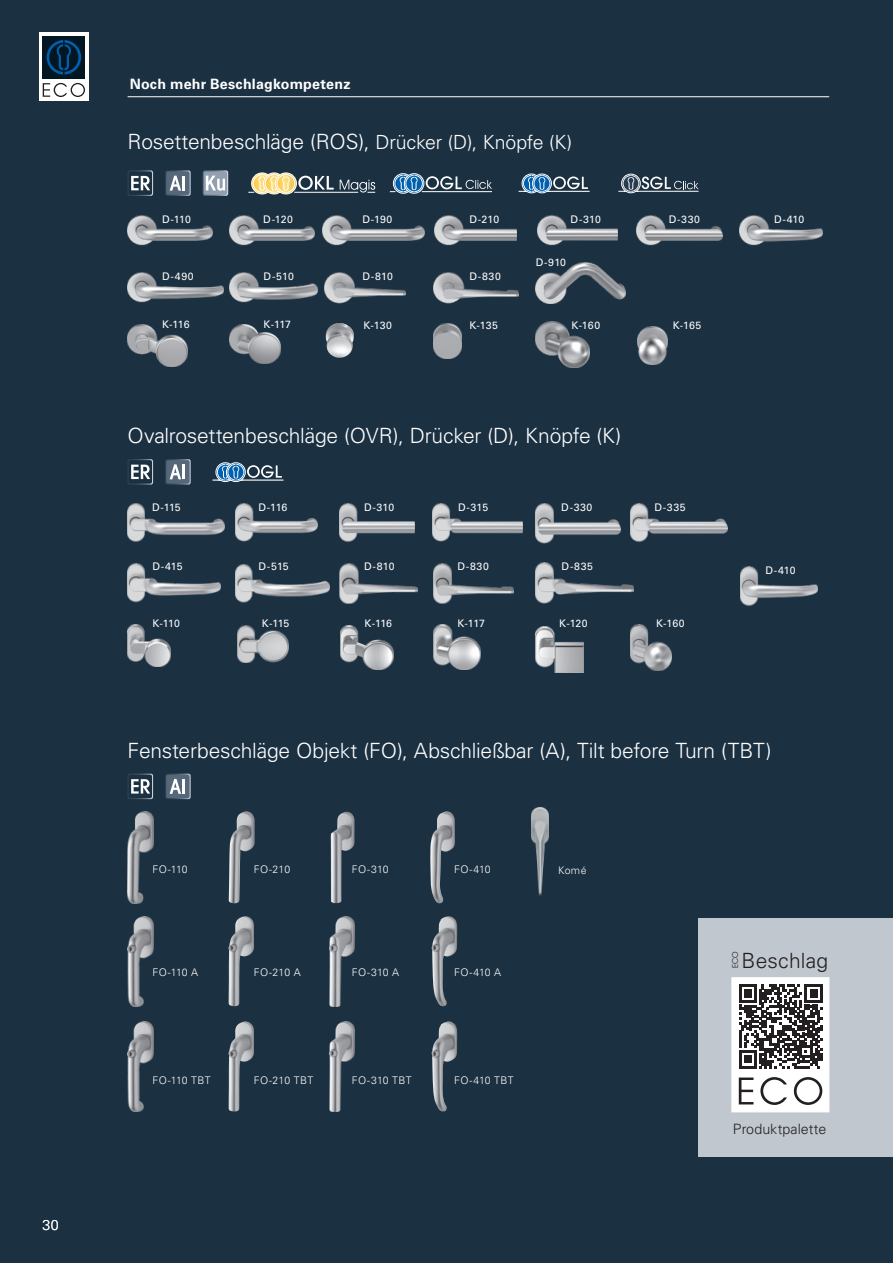
<style>
.page{position:relative;width:893px;height:1263px;background:#1b3041}
.page>*{position:absolute;margin:0;border:0;box-sizing:border-box;transform-origin:0 0}
.t1{font:300 21px "Univers LT Pro 45";letter-spacing:-.01em;color:#fff}
.t2{font:300 21px "Univers LT Pro 45";letter-spacing:.01em;color:#231f20}
.t3{font:700 14.25px "Univers LT Pro 65";letter-spacing:.015em;color:#fff}
.t4{font:300 14.25px "Univers LT Pro 45";color:#231f20}
.t5{font:300 14.25px "Univers LT Pro 45";color:#fff}
.t6{font:10.5px "Univers LT Pro 55 Roman";letter-spacing:.01em;color:#fff}
.t7{font:300 10.5px "Univers LT Pro 45";letter-spacing:.02em;color:#fff}
.t8{font:8.25px "Avant Garde IT Cby BT";color:#231f20}
.s1{font-size:19.5px}
</style>
<div class="page">
<img style="left:341px;top:625px;width:52px;height:45px">
<img style="left:434px;top:625px;width:46px;height:44px">
<img style="left:535px;top:626px;width:49px;height:47px">
<img style="left:536px;top:563px;width:97px;height:41px">
<img style="left:434px;top:563px;width:79px;height:41px">
<img style="left:236px;top:565px;width:94px;height:38px">
<hr style="left:618px;top:191px;width:81px;height:1px;background:#fff">
<svg style="left:621px;top:174px;width:78px;height:19px"></svg>
<hr style="left:294px;top:192px;width:64px;height:1px;background:#fff">
<svg style="left:248px;top:173px;width:86px;height:21px"></svg>
<svg style="left:340px;top:180px;width:35px;height:13px"></svg>
<hr style="left:519px;top:191px;width:71px;height:1px;background:#fff">
<svg style="left:522px;top:174px;width:66px;height:19px"></svg>
<svg style="left:128px;top:170px;width:25px;height:26px"></svg>
<svg style="left:165px;top:170px;width:26px;height:26px"></svg>
<hr style="left:182px;top:176px;width:3px;height:15px;background:#fff">
<svg style="left:203px;top:170px;width:25px;height:26px"></svg>
<svg style="left:390px;top:173px;width:102px;height:20px"></svg>
<img style="left:128px;top:563px;width:93px;height:40px">
<hr style="left:213px;top:480px;width:70px;height:1px;background:#fff">
<svg style="left:215px;top:462px;width:67px;height:20px"></svg>
<svg style="left:128px;top:459px;width:25px;height:26px"></svg>
<svg style="left:165px;top:459px;width:26px;height:26px"></svg>
<hr style="left:182px;top:464px;width:3px;height:15px;background:#fff">
<img style="left:128px;top:503px;width:97px;height:39px">
<img style="left:236px;top:503px;width:82px;height:39px">
<img style="left:340px;top:503px;width:75px;height:39px">
<img style="left:433px;top:503px;width:90px;height:39px">
<img style="left:630px;top:503px;width:97px;height:39px">
<img style="left:536px;top:503px;width:85px;height:41px">
<img style="left:740px;top:567px;width:78px;height:39px">
<img style="left:340px;top:563px;width:77px;height:41px">
<img style="left:630px;top:625px;width:42px;height:45px">
<svg style="left:128px;top:774px;width:25px;height:25px"></svg>
<svg style="left:165px;top:774px;width:26px;height:25px"></svg>
<hr style="left:182px;top:779px;width:3px;height:15px;background:#fff">
<img style="left:333px;top:811px;width:13px;height:21px">
<img style="left:128px;top:811px;width:26px;height:92px">
<img style="left:230px;top:811px;width:16px;height:37px">
<img style="left:433px;top:811px;width:14px;height:24px">
<img style="left:330px;top:916px;width:25px;height:90px">
<img style="left:330px;top:1021px;width:25px;height:90px">
<img style="left:128px;top:916px;width:26px;height:90px">
<img style="left:128px;top:1021px;width:26px;height:90px">
<img style="left:230px;top:916px;width:15px;height:25px">
<img style="left:230px;top:1021px;width:15px;height:25px">
<img style="left:433px;top:916px;width:15px;height:24px">
<img style="left:433px;top:1021px;width:15px;height:25px">
<div style="left:699px;top:918px;width:194px;height:239px;background:#c1c7cf"></div>
<div style="left:732px;top:977px;width:97px;height:135px;background:#fff;border:1px solid #fff"></div>
<svg style="left:739px;top:985px;width:83px;height:83px"></svg>
<svg style="left:739px;top:1077px;width:14px;height:27px"></svg>
<svg style="left:760px;top:1077px;width:27px;height:28px"></svg>
<svg style="left:794px;top:1077px;width:28px;height:28px"></svg>
<img style="left:128px;top:625px;width:42px;height:41px">
<img style="left:237px;top:625px;width:52px;height:37px">
<img style="left:531px;top:808px;width:18px;height:88px">
<img style="left:536px;top:262px;width:90px;height:42px">
<img style="left:128px;top:272px;width:95px;height:31px">
<img style="left:325px;top:272px;width:80px;height:32px">
<img style="left:434px;top:272px;width:84px;height:32px">
<img style="left:230px;top:272px;width:87px;height:31px">
<img style="left:128px;top:215px;width:84px;height:31px">
<img style="left:229px;top:215px;width:85px;height:31px">
<img style="left:322px;top:215px;width:103px;height:31px">
<img style="left:434px;top:215px;width:83px;height:31px">
<img style="left:537px;top:215px;width:80px;height:31px">
<img style="left:636px;top:215px;width:86px;height:31px">
<img style="left:740px;top:215px;width:82px;height:31px">
<img style="left:128px;top:324px;width:60px;height:42px">
<img style="left:230px;top:325px;width:51px;height:39px">
<img style="left:434px;top:323px;width:28px;height:36px">
<img style="left:326px;top:323px;width:28px;height:35px">
<img style="left:536px;top:321px;width:53px;height:46px">
<img style="left:638px;top:327px;width:29px;height:37px">
<hr style="left:128px;top:96px;width:701px;height:1px;background:#fff">
<div style="left:39px;top:33px;width:49px;height:68px;background:#fff"></div>
<div style="left:43px;top:36px;width:42px;height:42px;background:#031722"></div>
<svg style="left:47px;top:40px;width:34px;height:35px"></svg>
<svg style="left:43px;top:83px;width:42px;height:14px"></svg>
<h2 class="t5" style="left:43px;top:1216px;width:18px">30</h2>
<h2 class="t3" style="left:130px;top:76px;width:222px">Noch mehr Beschlagkompetenz</h2>
<h1 class="t1" style="left:128px;top:128px;width:446px">Rosettenbeschläge (ROS), <span class="s1">Drücker (D), Knöpfe (K)</span></h1>
<p class="t6" style="left:162px;top:213px;width:30px">D-110</p>
<p class="t6" style="left:263px;top:213px;width:31px">D-120</p>
<p class="t6" style="left:363px;top:213px;width:31px">D-190</p>
<p class="t6" style="left:469px;top:213px;width:31px">D-210</p>
<p class="t6" style="left:571px;top:213px;width:32px">D-310</p>
<p class="t6" style="left:536px;top:256px;width:32px">D-910</p>
<p class="t6" style="left:162px;top:270px;width:33px">D-490</p>
<p class="t6" style="left:264px;top:270px;width:32px">D-510</p>
<p class="t6" style="left:469px;top:270px;width:33px">D-830</p>
<p class="t6" style="left:362px;top:270px;width:32px">D-810</p>
<p class="t6" style="left:669px;top:213px;width:33px">D-330</p>
<p class="t6" style="left:774px;top:213px;width:32px">D-410</p>
<p class="t6" style="left:162px;top:318px;width:29px">K-116</p>
<p class="t6" style="left:264px;top:318px;width:29px">K-117</p>
<p class="t6" style="left:572px;top:319px;width:30px">K-160</p>
<p class="t6" style="left:673px;top:319px;width:30px">K-165</p>
<p class="t6" style="left:363px;top:319px;width:30px">K-130</p>
<p class="t6" style="left:469px;top:319px;width:30px">K-135</p>
<h1 class="t1" style="left:128px;top:422px;width:495px">Ovalrosettenbeschläge (OVR), Drücker (D), Knöpfe (K)</h1>
<p class="t6" style="left:152px;top:501px;width:30px">D-115</p>
<p class="t6" style="left:259px;top:501px;width:30px">D-116</p>
<p class="t6" style="left:364px;top:501px;width:32px">D-310</p>
<p class="t6" style="left:458px;top:501px;width:32px">D-315</p>
<p class="t6" style="left:561px;top:501px;width:33px">D-330</p>
<p class="t6" style="left:654px;top:501px;width:33px">D-335</p>
<p class="t6" style="left:152px;top:560px;width:32px">D-415</p>
<p class="t6" style="left:259px;top:560px;width:32px">D-515</p>
<p class="t6" style="left:364px;top:560px;width:32px">D-810</p>
<p class="t6" style="left:765px;top:564px;width:32px">D-410</p>
<p class="t6" style="left:458px;top:560px;width:33px">D-830</p>
<p class="t6" style="left:562px;top:560px;width:33px">D-835</p>
<p class="t6" style="left:152px;top:617px;width:29px">K-110</p>
<p class="t6" style="left:262px;top:617px;width:29px">K-115</p>
<p class="t6" style="left:365px;top:617px;width:29px">K-116</p>
<p class="t6" style="left:458px;top:617px;width:29px">K-117</p>
<p class="t6" style="left:559px;top:617px;width:30px">K-120</p>
<p class="t6" style="left:656px;top:617px;width:30px">K-160</p>
<h1 class="t1" style="left:128px;top:737px;width:645px">Fensterbeschläge Objekt (FO), Abschließbar (A), Tilt before Turn (TBT)</h1>
<p class="t7" style="left:152px;top:863px;width:37px">FO-110</p>
<p class="t7" style="left:558px;top:864px;width:30px">Komé</p>
<p class="t7" style="left:254px;top:863px;width:38px">FO-210</p>
<p class="t7" style="left:352px;top:863px;width:38px">FO-310</p>
<p class="t7" style="left:454px;top:863px;width:38px">FO-410</p>
<p class="t7" style="left:152px;top:966px;width:47px">FO-110 A</p>
<p class="t7" style="left:152px;top:1074px;width:60px">FO-110 TBT</p>
<p class="t7" style="left:254px;top:966px;width:48px">FO-210 A</p>
<p class="t7" style="left:352px;top:966px;width:49px">FO-310 A</p>
<p class="t7" style="left:254px;top:1074px;width:61px">FO-210 TBT</p>
<p class="t7" style="left:352px;top:1074px;width:61px">FO-310 TBT</p>
<p class="t7" style="left:454px;top:966px;width:49px">FO-410 A</p>
<p class="t7" style="left:454px;top:1074px;width:61px">FO-410 TBT</p>
<p class="t8" style="left:730px;top:968px;width:19px;rotate:-90deg">ECO</p>
<h1 class="t2" style="left:741px;top:947px;width:88px">Beschlag</h1>
<h2 class="t4" style="left:733px;top:1121px;width:95px">Produktpalette</h2>
</div>
